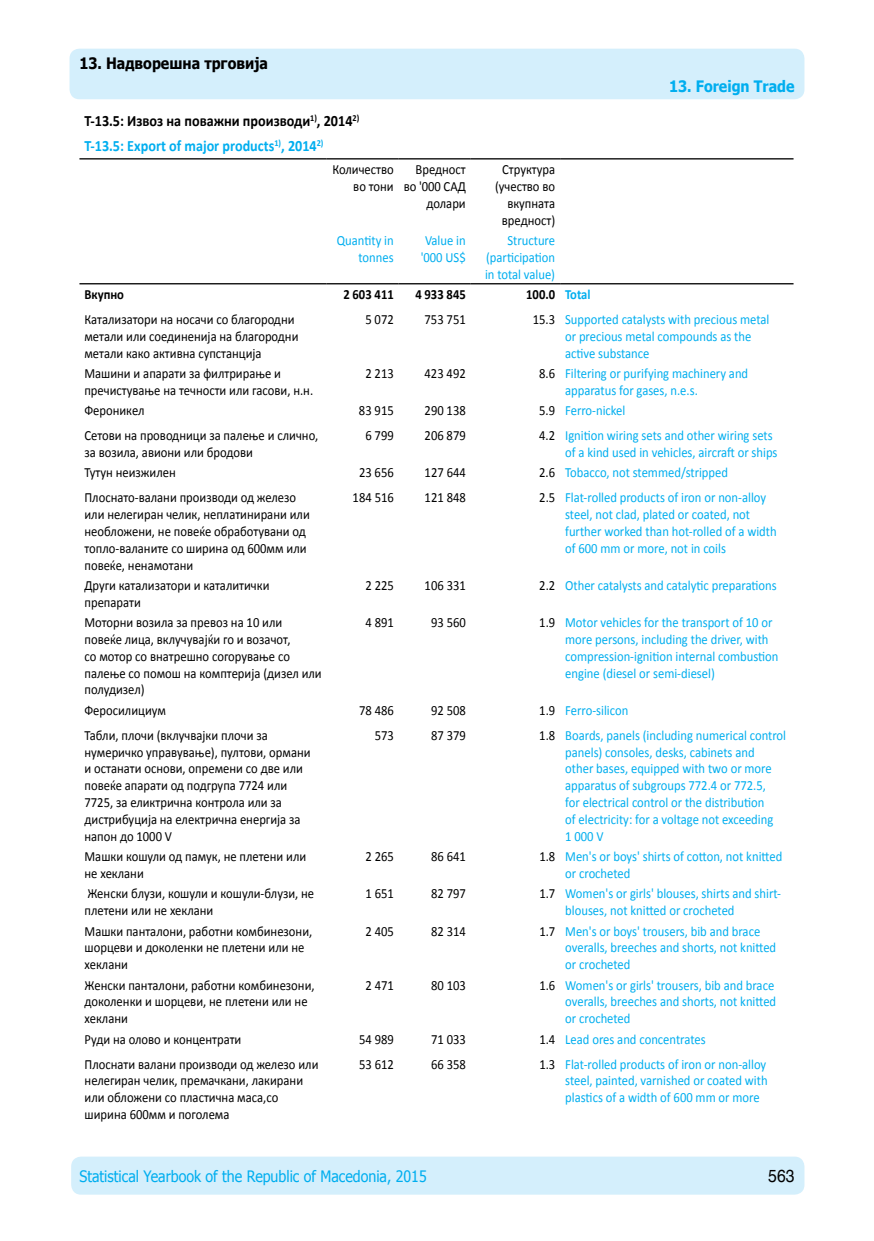
<style>
.page{position:relative;width:874px;height:1241px;background:#fff}
.page>*{position:absolute;margin:0;border:0;box-sizing:border-box;transform-origin:0 0}
.t1{font:17.5px "MACC Swiss";color:#000;scale:.9 1}
.t2{font:700 15.75px/24.8px "Calibri";color:#000;scale:.9 1}
.t3{font:15.75px "Tahoma";color:#00aeef;scale:.9 1}
.t4{font:700 15.75px "Tahoma";color:#000;scale:.9 1}
.t5{font:700 15.75px "Tahoma";color:#00aeef;scale:.9 1}
.t6{font:14px/16.8px "Calibri";color:#000;scale:.9 1}
.t7{font:14px/16.8px "Calibri";color:#00aeef;scale:.9 1}
.t8{font:700 14px "Calibri";color:#000;scale:.9 1}
.s1{color:#00aeef}
.s2{color:#000}
</style>
<div class="page">
<div style="left:69px;top:49px;width:735px;height:50px;background:#d4effc;border-radius:10px"></div>
<div style="left:71px;top:1156px;width:733px;height:38px;background:#d4effc;border-radius:10px"></div>
<hr style="left:79px;top:158px;width:247px;height:1px;background:#000">
<hr style="left:326px;top:158px;width:72px;height:1px;background:#000">
<hr style="left:398px;top:158px;width:72px;height:1px;background:#000">
<hr style="left:470px;top:158px;width:90px;height:1px;background:#000">
<hr style="left:560px;top:158px;width:233px;height:1px;background:#000">
<hr style="left:326px;top:283px;width:72px;height:1px;background:#000">
<hr style="left:398px;top:283px;width:72px;height:1px;background:#000">
<hr style="left:470px;top:283px;width:90px;height:1px;background:#000">
<hr style="left:79px;top:283px;width:247px;height:1px;background:#000">
<hr style="left:560px;top:283px;width:233px;height:1px;background:#000">
<p class="t4" style="left:79px;top:52px;width:211px">13. Надворешна трговија</p>
<p class="t5" style="left:668px;top:75px;width:141px">13. Foreign Trade</p>
<p class="t2" style="left:84px;top:108px;width:307px">T-13.5: Извоз на поважни производи<sup>1)</sup>, 2014<sup>2)<br></sup><span class="s1">T-13.5: Export of major products</span><sup>1)</sup><span class="s1">, 2014</span><sup>2)</sup></p>
<p class="t6" style="left:332px;top:160px;width:70px;text-align:right">Количество во тони</p>
<p class="t6" style="left:403px;top:160px;width:70px;text-align:right">Вредност во '000 САД долари</p>
<p class="t6" style="left:494px;top:160px;width:68px;text-align:right">Структура (учество во вкупната вредност)</p>
<p class="t7" style="left:336px;top:231px;width:65px;text-align:right">Quantity in tonnes</p>
<p class="t7" style="left:420px;top:231px;width:52px;text-align:center">Value in '000 US$</p>
<p class="t7" style="left:485px;top:231px;width:79px;text-align:justify;text-indent:22px">Structure (participation in total value)</p>
<p class="t8" style="left:84px;top:286px;width:46px">Вкупно</p>
<p class="t8" style="left:343px;top:286px;width:58px">2 603 411</p>
<p class="t8" style="left:415px;top:286px;width:58px">4 933 845</p>
<p class="t8" style="left:526px;top:286px;width:73px">100.0 <span class="s1">Total</span></p>
<p class="t6" style="left:84px;top:310px;width:239px">Катализатори на носачи со благородни метали или соединенија на благородни метали како активна супстанција</p>
<p class="t6" style="left:365px;top:310px;width:33px">5 072</p>
<p class="t6" style="left:424px;top:310px;width:47px">753 751</p>
<p class="t7" style="left:565px;top:310px;width:228px;text-indent:-32px"><span class="s2">15.3</span> Supported catalysts with precious metal or precious metal compounds as the active substance</p>
<p class="t6" style="left:84px;top:364px;width:255px">Машини и апарати за филтрирање и пречистување на течности или гасови, н.н.</p>
<p class="t6" style="left:365px;top:364px;width:33px">2 213</p>
<p class="t6" style="left:424px;top:364px;width:47px">423 492</p>
<p class="t7" style="left:565px;top:364px;width:205px;text-indent:-26px"><span class="s2">8.6</span> Filtering or purifying machinery and apparatus for gases, n.e.s.</p>
<p class="t6" style="left:84px;top:401px;width:68px">Фероникел</p>
<p class="t6" style="left:359px;top:401px;width:40px">83 915</p>
<p class="t6" style="left:424px;top:401px;width:47px">290 138</p>
<p class="t7" style="left:539px;top:401px;width:97px"><span class="s2">5.9</span> Ferro-nickel</p>
<p class="t6" style="left:84px;top:426px;width:261px">Сетови на проводници за палење и слично, за возила, авиони или бродови</p>
<p class="t6" style="left:365px;top:426px;width:33px">6 799</p>
<p class="t6" style="left:424px;top:426px;width:47px">206 879</p>
<p class="t7" style="left:565px;top:426px;width:237px;text-indent:-26px"><span class="s2">4.2</span> Ignition wiring sets and other wiring sets of a kind used in vehicles, aircraft or ships</p>
<p class="t6" style="left:84px;top:463px;width:103px">Тутун неизжилен</p>
<p class="t6" style="left:359px;top:463px;width:40px">23 656</p>
<p class="t6" style="left:424px;top:463px;width:47px">127 644</p>
<p class="t7" style="left:539px;top:463px;width:211px"><span class="s2">2.6</span> Tobacco, not stemmed/stripped</p>
<p class="t6" style="left:84px;top:488px;width:252px">Плоснато-валани производи од железо или нелегиран челик, неплатинирани или необложени, не повеќе обработувани од топло-валаните со ширина од 600мм или повеќе, ненамотани</p>
<p class="t6" style="left:352px;top:488px;width:47px">184 516</p>
<p class="t6" style="left:424px;top:488px;width:47px">121 848</p>
<p class="t7" style="left:565px;top:488px;width:236px;text-indent:-26px"><span class="s2">2.5</span> Flat-rolled products of iron or non-alloy steel, not clad, plated or coated, not further worked than hot-rolled of a width of 600 mm or more, not in coils</p>
<p class="t6" style="left:84px;top:576px;width:207px">Други катализатори и каталитички препарати</p>
<p class="t6" style="left:365px;top:576px;width:33px">2 225</p>
<p class="t6" style="left:424px;top:576px;width:47px">106 331</p>
<p class="t7" style="left:539px;top:576px;width:265px"><span class="s2">2.2</span> Other catalysts and catalytic preparations</p>
<p class="t6" style="left:84px;top:613px;width:265px">Моторни возила за превоз на 10 или повеќе лица, вклучувајќи го и возачот,<br>со мотор со внатрешно согорување со палење со помош на комптерија (дизел или полудизел)</p>
<p class="t6" style="left:365px;top:613px;width:33px">4 891</p>
<p class="t6" style="left:431px;top:613px;width:40px">93 560</p>
<p class="t7" style="left:565px;top:613px;width:238px;text-indent:-26px"><span class="s2">1.9</span> Motor vehicles for the transport of 10 or more persons, including the driver, with compression-ignition internal combustion engine (diesel or semi-diesel)</p>
<p class="t6" style="left:84px;top:701px;width:92px">Феросилициум</p>
<p class="t6" style="left:359px;top:701px;width:40px">78 486</p>
<p class="t6" style="left:431px;top:701px;width:40px">92 508</p>
<p class="t7" style="left:539px;top:701px;width:100px"><span class="s2">1.9</span> Ferro-silicon</p>
<p class="t6" style="left:84px;top:726px;width:253px">Табли, плочи (вклучвајки плочи за нумеричко управување), пултови, ормани и останати основи, опремени со две или повеќе апарати од подгрупа 7724 или 7725, за еликтрична контрола или за дистрибуција на електрична енергија за напон до 1000 V</p>
<p class="t6" style="left:374px;top:726px;width:23px">573</p>
<p class="t6" style="left:431px;top:726px;width:40px">87 379</p>
<p class="t7" style="left:565px;top:726px;width:247px;text-indent:-26px"><span class="s2">1.8</span> Boards, panels (including numerical control panels) consoles, desks, cabinets and other bases, equipped with two or more apparatus of subgroups 772.4 or 772.5,<br>for electrical control or the distribution<br>of electricity: for a voltage not exceeding<br>1 000 V</p>
<p class="t6" style="left:84px;top:847px;width:248px">Машки кошули од памук, не плетени или не хеклани</p>
<p class="t6" style="left:365px;top:847px;width:33px">2 265</p>
<p class="t6" style="left:431px;top:847px;width:40px">86 641</p>
<p class="t7" style="left:565px;top:847px;width:242px;text-indent:-26px"><span class="s2">1.8</span> Men's or boys' shirts of cotton, not knitted or crocheted</p>
<p class="t6" style="left:84px;top:884px;width:256px">Женски блузи, кошули и кошули-блузи, не плетени или не хеклани</p>
<p class="t6" style="left:365px;top:884px;width:33px">1 651</p>
<p class="t6" style="left:431px;top:884px;width:40px">82 797</p>
<p class="t7" style="left:565px;top:884px;width:241px;text-indent:-26px"><span class="s2">1.7</span> Women's or girls' blouses, shirts and shirt&shy;blouses, not knitted or crocheted</p>
<p class="t6" style="left:84px;top:921px;width:254px">Машки панталони, работни комбинезони, шорцеви и доколенки не плетени или не хеклани</p>
<p class="t6" style="left:365px;top:921px;width:33px">2 405</p>
<p class="t6" style="left:431px;top:921px;width:40px">82 314</p>
<p class="t7" style="left:565px;top:921px;width:236px;text-indent:-26px"><span class="s2">1.7</span> Men's or boys' trousers, bib and brace overalls, breeches and shorts, not knitted or crocheted</p>
<p class="t6" style="left:84px;top:975px;width:257px">Женски панталони, работни комбинезони, доколенки и шорцеви, не плетени или не хеклани</p>
<p class="t6" style="left:365px;top:975px;width:33px">2 471</p>
<p class="t6" style="left:431px;top:975px;width:40px">80 103</p>
<p class="t7" style="left:565px;top:975px;width:236px;text-indent:-26px"><span class="s2">1.6</span> Women's or girls' trousers, bib and brace overalls, breeches and shorts, not knitted or crocheted</p>
<p class="t6" style="left:85px;top:1029px;width:176px">Руди на олово и концентрати</p>
<p class="t6" style="left:359px;top:1029px;width:40px">54 989</p>
<p class="t6" style="left:431px;top:1029px;width:40px">71 033</p>
<p class="t7" style="left:539px;top:1029px;width:186px"><span class="s2">1.4</span> Lead ores and concentrates</p>
<p class="t6" style="left:85px;top:1054px;width:261px">Плоснати валани производи од железо или нелегиран челик, премачкани, лакирани или обложени со пластична маса,со ширина 600мм и поголема</p>
<p class="t6" style="left:359px;top:1054px;width:40px">53 612</p>
<p class="t6" style="left:431px;top:1054px;width:40px">66 358</p>
<p class="t7" style="left:565px;top:1054px;width:226px;text-align:justify;text-indent:-26px"><span class="s2">1.3</span> Flat-rolled products of iron or non-alloy steel, painted, varnished or coated with plastics of a width of 600 mm or more</p>
<p class="t3" style="left:79px;top:1165px;width:387px">Statistical Yearbook of the Republic of Macedonia, 2015</p>
<p class="t1" style="left:767px;top:1165px;width:31px">563</p>
</div>
